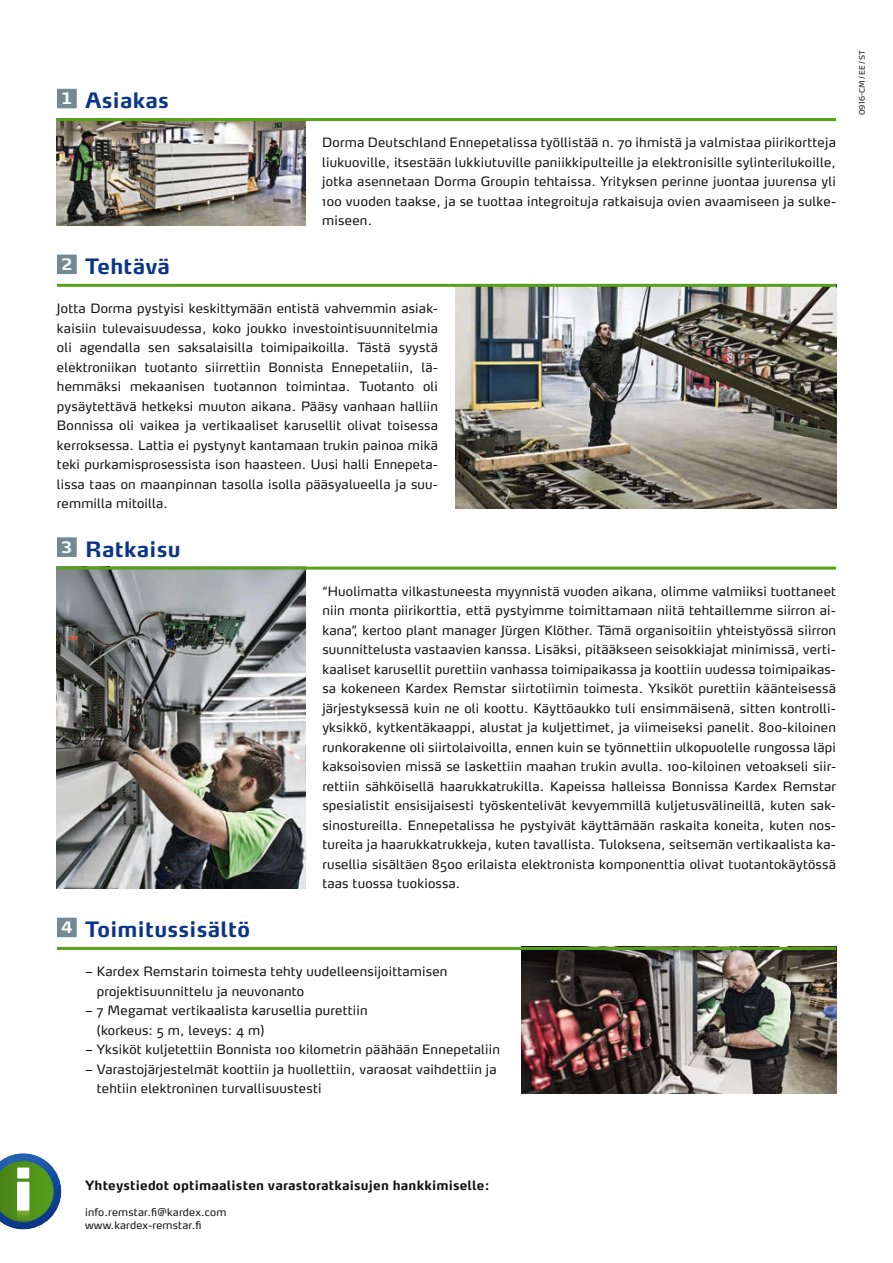
<style>
.page{position:relative;width:893px;height:1263px;background:#fff}
.page>*{position:absolute;margin:0;border:0;box-sizing:border-box;transform-origin:0 0}
.t1{font:700 21px "Max Pro";letter-spacing:.015em;color:#0b3687}
.t2{font:700 15.6px "Max Pro";color:#fff}
.t3{font:12.75px/19.5px "Max Pro";letter-spacing:.015em;color:#111211;text-align:justify}
.t4{font:700 12.75px "Max Pro";letter-spacing:.015em;color:#111211}
.t5{font:10.5px/13.5px "Max Pro";letter-spacing:.015em;color:#111211}
.t6{font:7.5px "Max Pro";letter-spacing:.025em;color:#111211}
</style>
<div class="page">
<img style="left:57px;top:570px;width:248px;height:318px">
<img style="left:57px;top:121px;width:248px;height:104px">
<img style="left:455px;top:287px;width:381px;height:221px">
<img style="left:521px;top:950px;width:315px;height:143px">
<hr style="left:57px;top:118px;width:779px;height:3px;background:#55a119">
<hr style="left:57px;top:284px;width:779px;height:3px;background:#55a119">
<hr style="left:57px;top:947px;width:779px;height:3px;background:#55a119">
<hr style="left:57px;top:567px;width:779px;height:3px;background:#55a119">
<div style="left:58px;top:89px;width:18px;height:19px;background:#738a94"></div>
<div style="left:57px;top:89px;width:20px;height:19px;border:1px solid #738a94"></div>
<div style="left:58px;top:255px;width:18px;height:18px;background:#738a94"></div>
<div style="left:57px;top:255px;width:20px;height:19px;border:1px solid #738a94"></div>
<div style="left:58px;top:918px;width:18px;height:18px;background:#738a94"></div>
<div style="left:57px;top:918px;width:20px;height:19px;border:1px solid #738a94"></div>
<div style="left:58px;top:538px;width:18px;height:18px;background:#738a94"></div>
<div style="left:57px;top:537px;width:20px;height:20px;border:1px solid #738a94"></div>
<svg style="left:0;top:1153px;width:62px;height:77px"></svg>
<p class="t2" style="left:61px;top:92px;width:13px">1</p>
<h1 class="t1" style="left:85px;top:92px;width:85px">Asiakas</h1>
<p class="t2" style="left:61px;top:258px;width:13px">2</p>
<h1 class="t1" style="left:85px;top:258px;width:86px">Tehtävä</h1>
<p class="t3" style="left:322px;top:134px;width:515px">Dorma Deutschland Ennepetalissa työllistää n. 70 ihmistä ja valmistaa piirikortteja liukuoville, itsestään lukkiutuville paniikkipulteille ja elektronisille sylinterilukoille, jotka asennetaan Dorma Groupin tehtaissa. Yrityksen perinne juontaa juurensa yli 100 vuoden taakse, ja se tuottaa integroituja ratkaisuja ovien avaamiseen ja sulke&shy;miseen.</p>
<p class="t3" style="left:57px;top:300px;width:383px">Jotta Dorma pystyisi keskittymään entistä vahvemmin asiak&shy;kaisiin tulevaisuudessa, koko joukko investointisuunnitelmia oli agendalla sen saksalaisilla toimipaikoilla. Tästä syystä elektroniikan tuotanto siirrettiin Bonnista Ennepetaliin, lä&shy;hemmäksi mekaanisen tuotannon toimintaa. Tuotanto oli pysäytettävä hetkeksi muuton aikana. Pääsy vanhaan halliin Bonnissa oli vaikea ja vertikaaliset karusellit olivat toisessa kerroksessa. Lattia ei pystynyt kantamaan trukin painoa mikä teki purkamisprosessista ison haasteen. Uusi halli Ennepeta&shy;lissa taas on maanpinnan tasolla isolla pääsyalueella ja suu&shy;remmilla mitoilla.</p>
<p class="t2" style="left:61px;top:541px;width:13px">3</p>
<p class="t2" style="left:61px;top:921px;width:13px">4</p>
<h1 class="t1" style="left:85px;top:540px;width:97px">Ratkaisu</h1>
<h1 class="t1" style="left:85px;top:921px;width:167px">Toimitussisältö</h1>
<p class="t3" style="left:322px;top:583px;width:515px">“Huolimatta vilkastuneesta myynnistä vuoden aikana, olimme valmiiksi tuottaneet niin monta piirikorttia, että pystyimme toimittamaan niitä tehtaillemme siirron ai&shy;kana”, kertoo plant manager Jürgen Klöther. Tämä organisoitiin yhteistyössä siirron suunnittelusta vastaavien kanssa. Lisäksi, pitääkseen seisokkiajat minimissä, verti&shy;kaaliset karusellit purettiin vanhassa toimipaikassa ja koottiin uudessa toimipaikas&shy;sa kokeneen Kardex Remstar siirtotiimin toimesta. Yksiköt purettiin käänteisessä järjestyksessä kuin ne oli koottu. Käyttöaukko tuli ensimmäisenä, sitten kontrolli&shy;yksikkö, kytkentäkaappi, alustat ja kuljettimet, ja viimeiseksi panelit. 800-kiloinen runkorakenne oli siirtolaivoilla, ennen kuin se työnnettiin ulkopuolelle rungossa läpi kaksoisovien missä se laskettiin maahan trukin avulla. 100-kiloinen vetoakseli siir&shy;rettiin sähköisellä haarukkatrukilla. Kapeissa halleissa Bonnissa Kardex Remstar spesialistit ensisijaisesti työskentelivät kevyemmillä kuljetusvälineillä, kuten sak&shy;sinostureilla. Ennepetalissa he pystyivät käyttämään raskaita koneita, kuten nos&shy;tureita ja haarukkatrukkeja, kuten tavallista. Tuloksena, seitsemän vertikaalista ka&shy;rusellia sisältäen 8500 erilaista elektronista komponenttia olivat tuotantokäytössä taas tuossa tuokiossa.</p>
<p class="t3" style="left:97px;top:963px;width:352px;text-indent:-12px">– Kardex Remstarin toimesta tehty uudelleensijoittamisen projektisuunnittelu ja neuvonanto</p>
<p class="t3" style="left:97px;top:1002px;width:272px;text-indent:-12px">– 7 Megamat vertikaalista karusellia purettiin (korkeus: 5 m, leveys: 4 m)</p>
<p class="t3" style="left:85px;top:1041px;width:416px">– Yksiköt kuljetettiin Bonnista 100 kilometrin päähään Ennepetaliin</p>
<p class="t3" style="left:97px;top:1060px;width:401px;text-indent:-12px">– Varastojärjestelmät koottiin ja huollettiin, varaosat vaihdettiin ja tehtiin elektroninen turvallisuustesti</p>
<p class="t6" style="left:859px;top:115px;width:67px;rotate:-90deg">0916-CM / EE / ST</p>
<p class="t4" style="left:85px;top:1180px;width:406px">Yhteystiedot optimaalisten varastoratkaisujen hankkimiselle:</p>
<p class="t5" style="left:85px;top:1206px;width:143px">info.remstar.fi@kardex.com www.kardex-remstar.fi</p>
</div>
